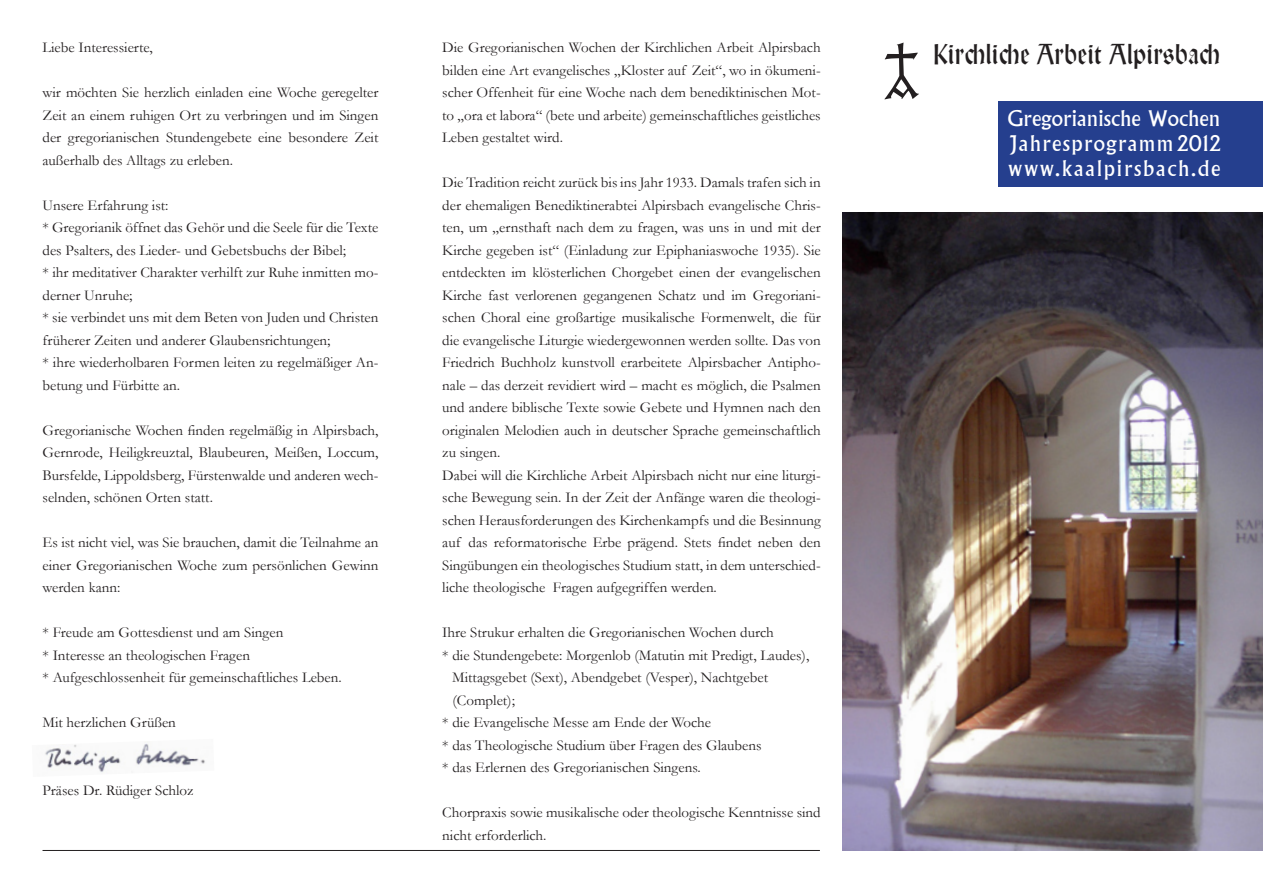
<style>
.page{position:relative;width:1263px;height:893px;background:#fff}
.page>*{position:absolute;margin:0;border:0;box-sizing:border-box;transform-origin:0 0}
.t1{font:28.05px "DS Wallau Schmal Mager";color:#231f20}
.t2{font:21px/25.2px "Albertus";letter-spacing:.06em;color:#fff;text-align:justify}
.t3{font:15px/22.5px "Garamond";color:#231f20;text-align:justify}
</style>
<div class="page">
<div style="left:999px;top:101px;width:264px;height:86px;background:#253f8e"></div>
<img style="left:842px;top:213px;width:421px;height:637px">
<img style="left:45px;top:743px;width:160px;height:30px">
<svg style="left:884px;top:43px;width:35px;height:57px"></svg>
<hr style="left:43px;top:850px;width:777px;height:1px;background:#231f20">
<p class="t3" style="left:43px;top:36px;width:112px">Liebe Interessierte,</p>
<p class="t3" style="left:43px;top:81px;width:337px">wir möchten Sie herzlich einladen eine Woche geregelter Zeit an einem ruhigen Ort zu verbringen und im Singen der gregorianischen Stundengebete eine besondere Zeit außerhalb des Alltags zu erleben.</p>
<p class="t3" style="left:43px;top:193px;width:337px;text-align:left">Unsere Erfahrung ist:<br>* Gregorianik öffnet das Gehör und die Seele für die Texte des Psalters, des Lieder- und Gebetsbuchs der Bibel;<br>* ihr meditativer Charakter verhilft zur Ruhe inmitten mo&shy;derner Unruhe;<br>* sie verbindet uns mit dem Beten von Juden und Christen früherer Zeiten und anderer Glaubensrichtungen;<br>* ihre wiederholbaren Formen leiten zu regelmäßiger An&shy;betung und Fürbitte an.</p>
<p class="t3" style="left:43px;top:418px;width:337px">Gregorianische Wochen finden regelmäßig in Alpirsbach, Gernrode, Heiligkreuztal, Blaubeuren, Meißen, Loccum, Bursfelde, Lippoldsberg, Fürstenwalde und anderen wech&shy;selnden, schönen Orten statt.</p>
<p class="t3" style="left:43px;top:531px;width:337px">Es ist nicht viel, was Sie brauchen, damit die Teilnahme an einer Gregorianischen Woche zum persönlichen Gewinn werden kann:</p>
<p class="t3" style="left:43px;top:621px;width:301px;text-align:left">* Freude am Gottesdienst und am Singen<br>* Interesse an theologischen Fragen<br>* Aufgeschlossenheit für gemeinschaftliches Leben.</p>
<p class="t3" style="left:43px;top:711px;width:135px">Mit herzlichen Grüßen</p>
<p class="t3" style="left:43px;top:778px;width:153px">Präses Dr. Rüdiger Schloz</p>
<p class="t3" style="left:442px;top:36px;width:380px">Die Gregorianischen Wochen der Kirchlichen Arbeit Alpirsbach bilden eine Art evangelisches „Kloster auf Zeit“, wo in ökumeni&shy;scher Offenheit für eine Woche nach dem benediktinischen Mot&shy;to „ora et labora“ (bete und arbeite) gemeinschaftliches geistliches Leben gestaltet wird.</p>
<p class="t3" style="left:442px;top:171px;width:380px;text-align:left">Die Tradition reicht zurück bis ins Jahr 1933. Damals trafen sich in der ehemaligen Benediktinerabtei Alpirsbach evangelische Chris&shy;ten, um „ernsthaft nach dem zu fragen, was uns in und mit der Kirche gegeben ist“ (Einladung zur Epiphaniaswoche 1935). Sie entdeckten im klösterlichen Chorgebet einen der evangelischen Kirche fast verlorenen gegangenen Schatz und im Gregoriani&shy;schen Choral eine großartige musikalische Formenwelt, die für die evangelische Liturgie wiedergewonnen werden sollte. Das von Friedrich Buchholz kunstvoll erarbeitete Alpirsbacher Antipho&shy;nale – das derzeit revidiert wird – macht es möglich, die Psalmen und andere biblische Texte sowie Gebete und Hymnen nach den originalen Melodien auch in deutscher Sprache gemeinschaftlich zu singen.<br>Dabei will die Kirchliche Arbeit Alpirsbach nicht nur eine liturgi&shy;sche Bewegung sein. In der Zeit der Anfänge waren die theologi&shy;schen Herausforderungen des Kirchenkampfs und die Besinnung auf das reformatorische Erbe prägend. Stets findet neben den Singübungen ein theologisches Studium statt, in dem unterschied&shy;liche theologische Fragen aufgegriffen werden.</p>
<p class="t3" style="left:442px;top:621px;width:333px">Ihre Strukur erhalten die Gregorianischen Wochen durch</p>
<p class="t3" style="left:442px;top:643px;width:369px">* die Stundengebete: Morgenlob (Matutin mit Predigt, Laudes),</p>
<p class="t3" style="left:452px;top:666px;width:317px">Mittagsgebet (Sext), Abendgebet (Vesper), Nachtgebet</p>
<p class="t3" style="left:452px;top:688px;width:64px">(Complet);</p>
<p class="t3" style="left:442px;top:711px;width:270px">* die Evangelische Messe am Ende der Woche</p>
<p class="t3" style="left:442px;top:733px;width:321px">* das Theologische Studium über Fragen des Glaubens</p>
<p class="t3" style="left:442px;top:756px;width:260px">* das Erlernen des Gregorianischen Singens.</p>
<p class="t3" style="left:442px;top:801px;width:380px">Chorpraxis sowie musikalische oder theologische Kenntnisse sind nicht erforderlich.</p>
<h1 class="t1" style="left:933px;top:38px;width:289px">Kirclice Arbeit Alpir+bac</h1>
<h2 class="t2" style="left:1008px;top:106px;width:214px">Gregorianische Wochen Jahresprogramm 2012 www.kaalpirsbach.de</h2>
</div>
